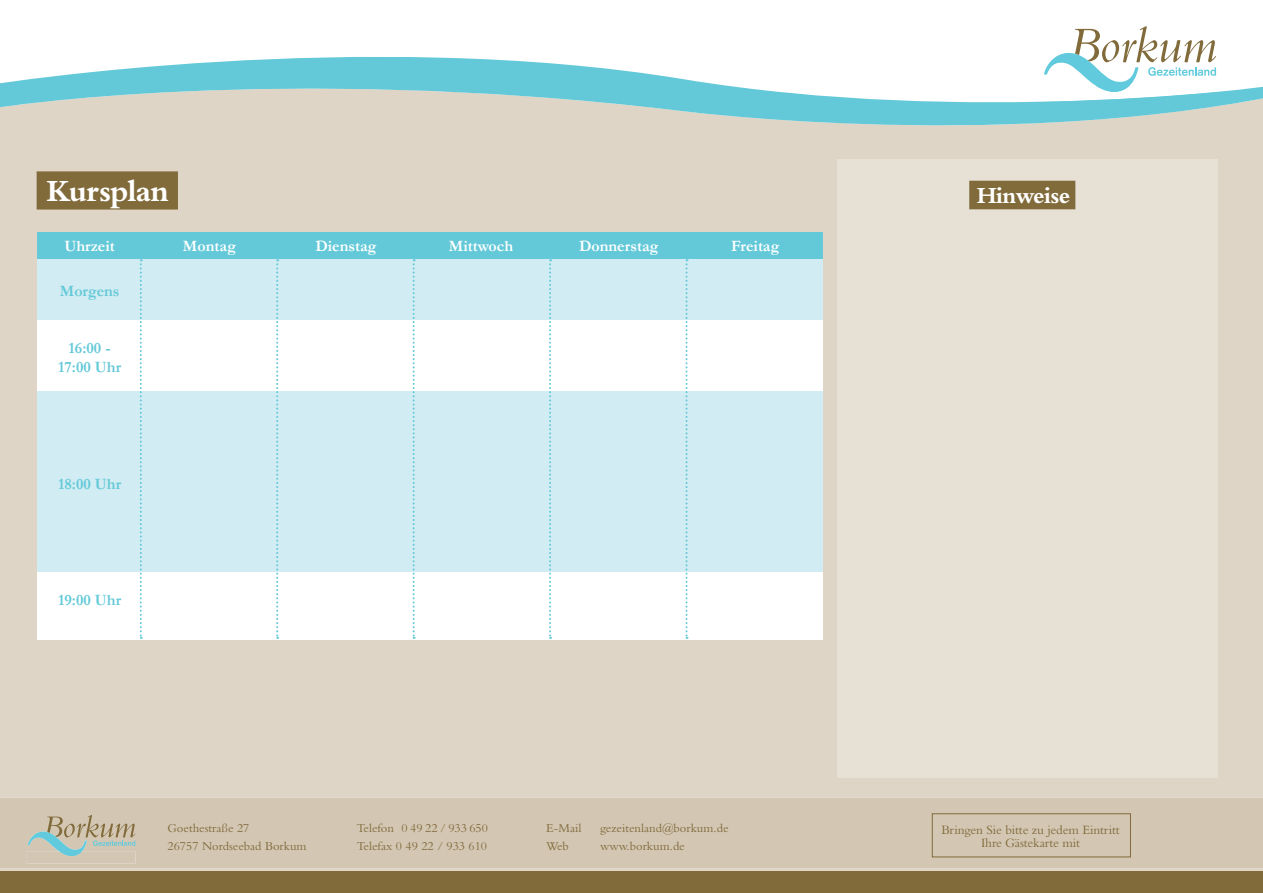
<style>
.page{position:relative;width:1263px;height:893px;background:#fff}
.page>*{position:absolute;margin:0;border:0;box-sizing:border-box;transform-origin:0 0}
.t1{font:700 32.1px "Bembo Std";letter-spacing:-.025em;color:#fff}
.t2{font:700 24.15px "Bembo Std";letter-spacing:-.025em;color:#fff}
.t3{font:700 15.9px "Garamond";color:#fff}
.t4{font:700 15.9px/19px "Garamond";color:#63c9d8;text-align:center}
.t5{font:13.2px/13.2px "Bembo Std";letter-spacing:-.01em;color:#816b3b;text-align:center}
.t6{font:12.6px/17.9px "Bembo Std";color:#816b3b}
</style>
<div class="page">
<div style="left:0;top:152px;width:1263px;height:719px;background:#ded5c6"></div>
<svg style="left:0;top:57px;width:1263px;height:95px;fill:#ded5c6"></svg>
<svg style="left:1042px;top:26px;width:174px;height:78px"></svg>
<div style="left:0;top:798px;width:1263px;height:70px;background:#d3c7b4"></div>
<div style="left:0;top:871px;width:1263px;height:22px;background:#816b3b"></div>
<div style="left:837px;top:160px;width:381px;height:618px;background:#e7e1d5"></div>
<svg style="left:27px;top:815px;width:108px;height:49px;background:#c0c0ae"></svg>
<div style="left:38px;top:232px;width:785px;height:408px;background:#fff"></div>
<div style="left:38px;top:232px;width:785px;height:27px;background:#63c9d8"></div>
<div style="left:38px;top:259px;width:785px;height:61px;background:#d1ecf2"></div>
<hr style="left:38px;top:259px;width:785px;height:1px;background:#63c9d8">
<div style="left:38px;top:391px;width:785px;height:181px;background:#d1ecf2"></div>
<svg style="left:140px;top:259px;width:2px;height:380px"></svg>
<svg style="left:276px;top:259px;width:2px;height:380px"></svg>
<svg style="left:413px;top:259px;width:2px;height:380px"></svg>
<svg style="left:549px;top:259px;width:2px;height:380px"></svg>
<svg style="left:685px;top:259px;width:2px;height:380px"></svg>
<div style="left:37px;top:171px;width:141px;height:39px;background:#816b3b"></div>
<div style="left:969px;top:181px;width:106px;height:28px;background:#816b3b"></div>
<div style="left:932px;top:813px;width:199px;height:44px;border:1px solid #816b3b"></div>
<h1 class="t1" style="left:47px;top:173px;width:124px">Kursplan</h1>
<h2 class="t2" style="left:977px;top:182px;width:95px">Hinweise</h2>
<p class="t3" style="left:64px;top:236px;width:52px">Uhrzeit</p>
<p class="t4" style="left:60px;top:282px;width:61px">Morgens</p>
<p class="t4" style="left:58px;top:338px;width:65px">16:00 -<br>17:00 Uhr</p>
<p class="t4" style="left:58px;top:474px;width:65px">18:00 Uhr</p>
<p class="t4" style="left:58px;top:590px;width:65px">19:00 Uhr</p>
<p class="t3" style="left:183px;top:236px;width:55px">Montag</p>
<p class="t3" style="left:315px;top:236px;width:63px">Dienstag</p>
<p class="t3" style="left:449px;top:236px;width:66px">Mittwoch</p>
<p class="t3" style="left:579px;top:236px;width:81px">Donnerstag</p>
<p class="t3" style="left:731px;top:236px;width:50px">Freitag</p>
<p class="t6" style="left:168px;top:819px;width:140px">Goethestraße 27<br>26757 Nordseebad Borkum</p>
<p class="t6" style="left:357px;top:819px;width:133px">Telefon 0 49 22 / 933 650<br>Telefax 0 49 22 / 933 610</p>
<p class="t6" style="left:546px;top:819px;width:37px">E-Mail</p>
<p class="t6" style="left:600px;top:819px;width:130px">gezeitenland@borkum.de</p>
<p class="t6" style="left:546px;top:837px;width:24px">Web</p>
<p class="t6" style="left:600px;top:837px;width:86px">www.borkum.de</p>
<p class="t5" style="left:941px;top:823px;width:180px">Bringen Sie bitte zu jedem Eintritt<br>Ihre Gästekarte mit</p>
</div>
